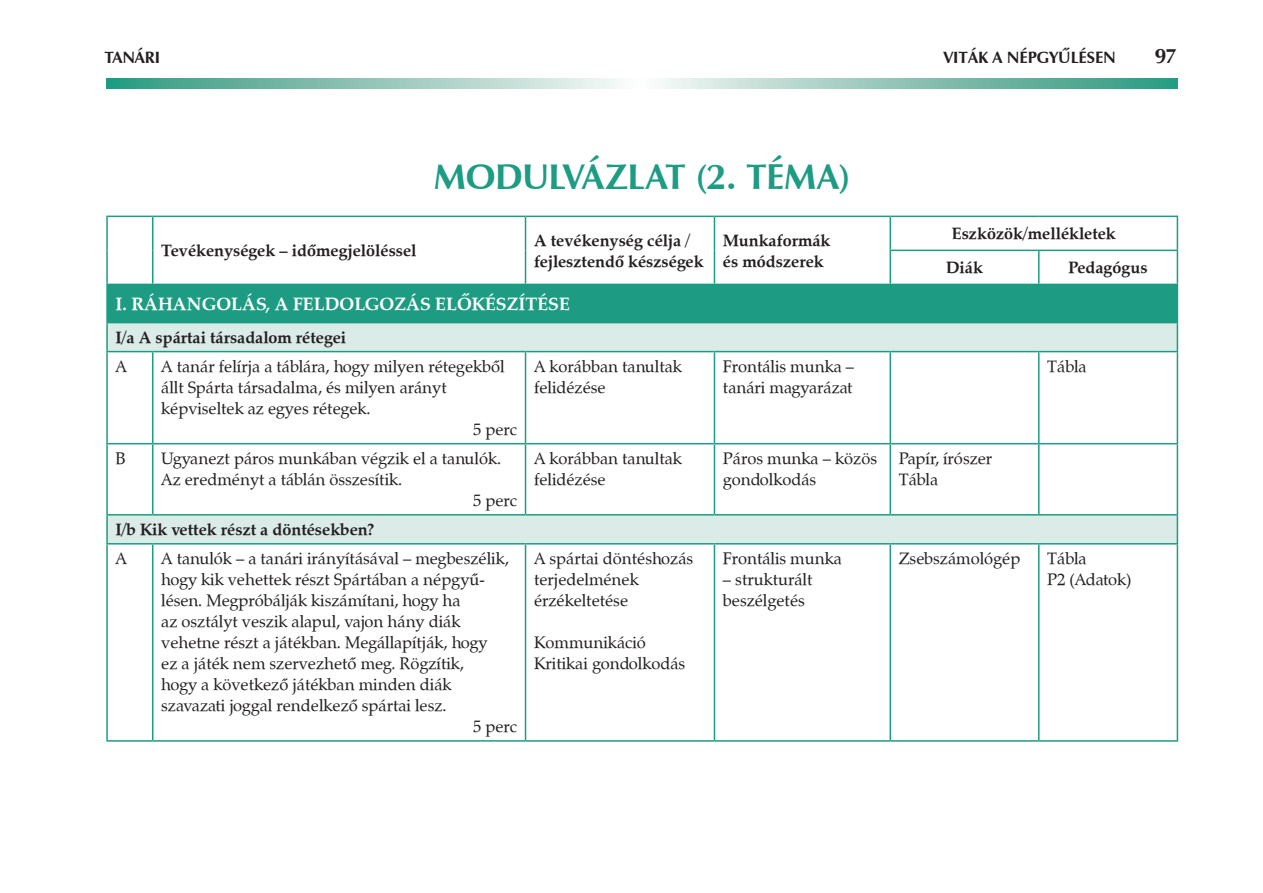
<style>
.page{position:relative;width:1263px;height:893px;background:#fff}
.page>*{position:absolute;margin:0;border:0;box-sizing:border-box;transform-origin:0 0}
.t1{font:700 36px "Zapf Humanist 601 PFL";letter-spacing:-.015em;color:#1d9c83}
.t2{font:700 21px "Zapf Humanist 601 PFL";color:#231f20}
.t3{font:700 18px "Zapf Calligraphic 801 PFL";color:#fff}
.t4{font:16.5px/21px "Zapf Calligraphic 801 PFL";color:#231f20}
.t5{font:700 16.5px/21px "Zapf Calligraphic 801 PFL";color:#231f20}
.t6{font:700 16.5px "Zapf Humanist 601 PFL";color:#231f20}
</style>
<div class="page">
<svg style="left:106px;top:78px;width:1072px;height:11px;background:#91c6b8"></svg>
<div style="left:107px;top:284px;width:1070px;height:39px;background:#1d9c83"></div>
<svg style="left:108px;top:323px;width:1069px;height:220px"></svg>
<hr style="left:106px;top:285px;width:2px;height:37px;background:#1d9c83">
<hr style="left:1177px;top:285px;width:1px;height:37px;background:#1d9c83">
<hr style="left:106px;top:322px;width:47px;height:1px;background:#1d9c83">
<hr style="left:106px;top:323px;width:2px;height:28px;background:#1d9c83">
<hr style="left:1039px;top:322px;width:139px;height:1px;background:#1d9c83">
<svg style="left:1177px;top:323px;width:1px;height:28px"></svg>
<hr style="left:106px;top:351px;width:47px;height:1px;background:#1d9c83">
<hr style="left:106px;top:352px;width:2px;height:91px;background:#1d9c83">
<hr style="left:153px;top:351px;width:372px;height:1px;background:#1d9c83">
<hr style="left:152px;top:352px;width:1px;height:91px;background:#1d9c83">
<hr style="left:525px;top:351px;width:189px;height:1px;background:#1d9c83">
<hr style="left:525px;top:352px;width:1px;height:91px;background:#1d9c83">
<hr style="left:714px;top:351px;width:176px;height:1px;background:#1d9c83">
<hr style="left:714px;top:352px;width:1px;height:91px;background:#1d9c83">
<hr style="left:890px;top:351px;width:149px;height:1px;background:#1d9c83">
<hr style="left:889px;top:352px;width:2px;height:91px;background:#1d9c83">
<hr style="left:1039px;top:351px;width:139px;height:1px;background:#1d9c83">
<hr style="left:1038px;top:352px;width:1px;height:91px;background:#1d9c83">
<hr style="left:1177px;top:352px;width:1px;height:91px;background:#1d9c83">
<hr style="left:106px;top:443px;width:47px;height:1px;background:#1d9c83">
<hr style="left:106px;top:444px;width:2px;height:70px;background:#1d9c83">
<hr style="left:153px;top:443px;width:372px;height:1px;background:#1d9c83">
<hr style="left:152px;top:444px;width:1px;height:70px;background:#1d9c83">
<hr style="left:525px;top:443px;width:189px;height:1px;background:#1d9c83">
<hr style="left:525px;top:444px;width:1px;height:70px;background:#1d9c83">
<hr style="left:714px;top:443px;width:176px;height:1px;background:#1d9c83">
<hr style="left:714px;top:444px;width:1px;height:70px;background:#1d9c83">
<hr style="left:890px;top:443px;width:149px;height:1px;background:#1d9c83">
<hr style="left:889px;top:444px;width:2px;height:70px;background:#1d9c83">
<hr style="left:1039px;top:443px;width:139px;height:1px;background:#1d9c83">
<hr style="left:1038px;top:444px;width:1px;height:70px;background:#1d9c83">
<hr style="left:1177px;top:444px;width:1px;height:70px;background:#1d9c83">
<hr style="left:106px;top:514px;width:47px;height:2px;background:#1d9c83">
<hr style="left:106px;top:516px;width:2px;height:27px;background:#1d9c83">
<hr style="left:153px;top:514px;width:372px;height:2px;background:#1d9c83">
<hr style="left:525px;top:514px;width:189px;height:2px;background:#1d9c83">
<hr style="left:714px;top:514px;width:176px;height:2px;background:#1d9c83">
<hr style="left:890px;top:514px;width:149px;height:2px;background:#1d9c83">
<hr style="left:1039px;top:514px;width:139px;height:2px;background:#1d9c83">
<svg style="left:1177px;top:516px;width:1px;height:27px"></svg>
<hr style="left:106px;top:543px;width:47px;height:2px;background:#1d9c83">
<hr style="left:106px;top:545px;width:2px;height:195px;background:#1d9c83">
<hr style="left:153px;top:543px;width:372px;height:2px;background:#1d9c83">
<hr style="left:152px;top:545px;width:1px;height:195px;background:#1d9c83">
<hr style="left:525px;top:543px;width:189px;height:2px;background:#1d9c83">
<hr style="left:525px;top:545px;width:1px;height:195px;background:#1d9c83">
<hr style="left:714px;top:543px;width:176px;height:2px;background:#1d9c83">
<hr style="left:714px;top:545px;width:1px;height:195px;background:#1d9c83">
<hr style="left:890px;top:543px;width:149px;height:2px;background:#1d9c83">
<hr style="left:889px;top:545px;width:2px;height:195px;background:#1d9c83">
<hr style="left:1039px;top:543px;width:139px;height:2px;background:#1d9c83">
<hr style="left:1038px;top:545px;width:1px;height:195px;background:#1d9c83">
<hr style="left:1177px;top:545px;width:1px;height:195px;background:#1d9c83">
<hr style="left:106px;top:740px;width:47px;height:2px;background:#1d9c83">
<hr style="left:153px;top:740px;width:372px;height:2px;background:#1d9c83">
<hr style="left:525px;top:740px;width:189px;height:2px;background:#1d9c83">
<hr style="left:714px;top:740px;width:176px;height:2px;background:#1d9c83">
<hr style="left:890px;top:740px;width:149px;height:2px;background:#1d9c83">
<hr style="left:1039px;top:740px;width:139px;height:2px;background:#1d9c83">
<hr style="left:106px;top:216px;width:47px;height:1px;background:#1d9c83">
<hr style="left:106px;top:217px;width:2px;height:33px;background:#1d9c83">
<hr style="left:153px;top:216px;width:372px;height:1px;background:#1d9c83">
<hr style="left:152px;top:217px;width:1px;height:33px;background:#1d9c83">
<hr style="left:525px;top:216px;width:189px;height:1px;background:#1d9c83">
<hr style="left:525px;top:217px;width:1px;height:33px;background:#1d9c83">
<hr style="left:714px;top:216px;width:176px;height:1px;background:#1d9c83">
<hr style="left:714px;top:217px;width:1px;height:33px;background:#1d9c83">
<hr style="left:106px;top:250px;width:2px;height:34px;background:#1d9c83">
<hr style="left:152px;top:250px;width:1px;height:34px;background:#1d9c83">
<hr style="left:525px;top:250px;width:1px;height:34px;background:#1d9c83">
<hr style="left:714px;top:250px;width:1px;height:34px;background:#1d9c83">
<hr style="left:106px;top:284px;width:47px;height:1px;background:#1d9c83">
<hr style="left:890px;top:216px;width:149px;height:1px;background:#1d9c83">
<hr style="left:889px;top:217px;width:2px;height:33px;background:#1d9c83">
<hr style="left:1039px;top:216px;width:139px;height:1px;background:#1d9c83">
<hr style="left:1177px;top:217px;width:1px;height:33px;background:#1d9c83">
<hr style="left:889px;top:250px;width:150px;height:1px;background:#1d9c83">
<hr style="left:889px;top:251px;width:2px;height:33px;background:#1d9c83">
<hr style="left:1039px;top:250px;width:139px;height:1px;background:#1d9c83">
<hr style="left:1038px;top:251px;width:1px;height:33px;background:#1d9c83">
<hr style="left:1177px;top:251px;width:1px;height:33px;background:#1d9c83">
<hr style="left:1039px;top:284px;width:139px;height:1px;background:#1d9c83">
<p class="t6" style="left:105px;top:47px;width:57px">TANÁRI</p>
<p class="t6" style="left:943px;top:47px;width:174px">VITÁK A NÉPGYŰLÉSEN</p>
<p class="t2" style="left:1155px;top:42px;width:23px">97</p>
<h1 class="t1" style="left:434px;top:154px;width:337px">MODULVÁZLAT (2. TÉMA</h1>
<h1 class="t1" style="left:838px;top:154px;width:13px">)</h1>
<p class="t5" style="left:161px;top:240px;width:257px">Tevékenységek – időmegjelöléssel</p>
<p class="t5" style="left:534px;top:230px;width:171px">A tevékenység célja / fejlesztendő készségek</p>
<p class="t5" style="left:723px;top:230px;width:109px">Munkaformák és módszerek</p>
<p class="t5" style="left:946px;top:217px;width:171px;line-height:34px;text-indent:6px">Eszközök/mellékletek<br>Diák</p>
<p class="t5" style="left:1069px;top:257px;width:80px">Pedagógus</p>
<p class="t3" style="left:116px;top:293px;width:454px">I. Ráhangolás, a feldolgozás előkészítése</p>
<p class="t5" style="left:116px;top:327px;width:232px">I/a A spártai társadalom rétegei</p>
<p class="t4" style="left:116px;top:356px;width:13px">A</p>
<p class="t4" style="left:161px;top:356px;width:345px">A tanár felírja a táblára, hogy milyen rétegekből</p>
<p class="t4" style="left:161px;top:377px;width:287px">állt Spárta társadalma, és milyen arányt</p>
<p class="t4" style="left:161px;top:398px;width:211px">képviseltek az egyes rétegek.</p>
<p class="t4" style="left:473px;top:419px;width:45px">5 perc</p>
<p class="t4" style="left:534px;top:356px;width:149px">A korábban tanultak felidézése</p>
<p class="t4" style="left:723px;top:356px;width:133px">Frontális munka – tanári magyarázat</p>
<p class="t4" style="left:1047px;top:356px;width:41px">Tábla</p>
<p class="t4" style="left:116px;top:448px;width:12px">B</p>
<p class="t4" style="left:161px;top:448px;width:341px">Ugyanezt páros munkában végzik el a tanulók.</p>
<p class="t4" style="left:161px;top:469px;width:242px">Az eredményt a táblán összesítik.</p>
<p class="t4" style="left:473px;top:490px;width:45px">5 perc</p>
<p class="t5" style="left:116px;top:519px;width:260px">I/b Kik vettek részt a döntésekben?</p>
<p class="t4" style="left:116px;top:548px;width:13px">A</p>
<p class="t4" style="left:161px;top:548px;width:349px">A tanulók – a tanári irányításával – megbeszélik,</p>
<p class="t4" style="left:161px;top:569px;width:324px">hogy kik vehettek részt Spártában a nép-gyű-</p>
<p class="t4" style="left:161px;top:590px;width:301px">lésen. Megpróbálják kiszámítani, hogy ha</p>
<p class="t4" style="left:161px;top:611px;width:301px">az osztályt veszik alapul, vajon hány diák</p>
<p class="t4" style="left:161px;top:632px;width:328px">vehetne részt a játékban. Megállapítják, hogy</p>
<p class="t4" style="left:161px;top:653px;width:304px">ez a játék nem szervezhető meg. Rögzítik,</p>
<p class="t4" style="left:161px;top:674px;width:292px">hogy a következő játékban minden diák</p>
<p class="t4" style="left:161px;top:695px;width:287px">szavazati joggal rendelkező spártai lesz.</p>
<p class="t4" style="left:473px;top:716px;width:45px">5 perc</p>
<p class="t4" style="left:534px;top:448px;width:149px">A korábban tanultak felidézése</p>
<p class="t4" style="left:723px;top:448px;width:156px">Páros munka – közös gondolkodás</p>
<p class="t4" style="left:899px;top:448px;width:95px">Papír, írószer<br>Tábla</p>
<p class="t4" style="left:534px;top:548px;width:161px">A spártai döntéshozás terjedelmének érzékeltetése</p>
<p class="t4" style="left:534px;top:632px;width:153px">Kommunikáció<br>Kritikai gondolkodás</p>
<p class="t4" style="left:723px;top:548px;width:120px">Frontális munka</p>
<p class="t4" style="left:723px;top:569px;width:91px">– strukturált beszélgetés</p>
<p class="t4" style="left:899px;top:548px;width:123px">Zsebszámológép</p>
<p class="t4" style="left:1047px;top:548px;width:86px">Tábla<br>P2 (Adatok)</p>
</div>
